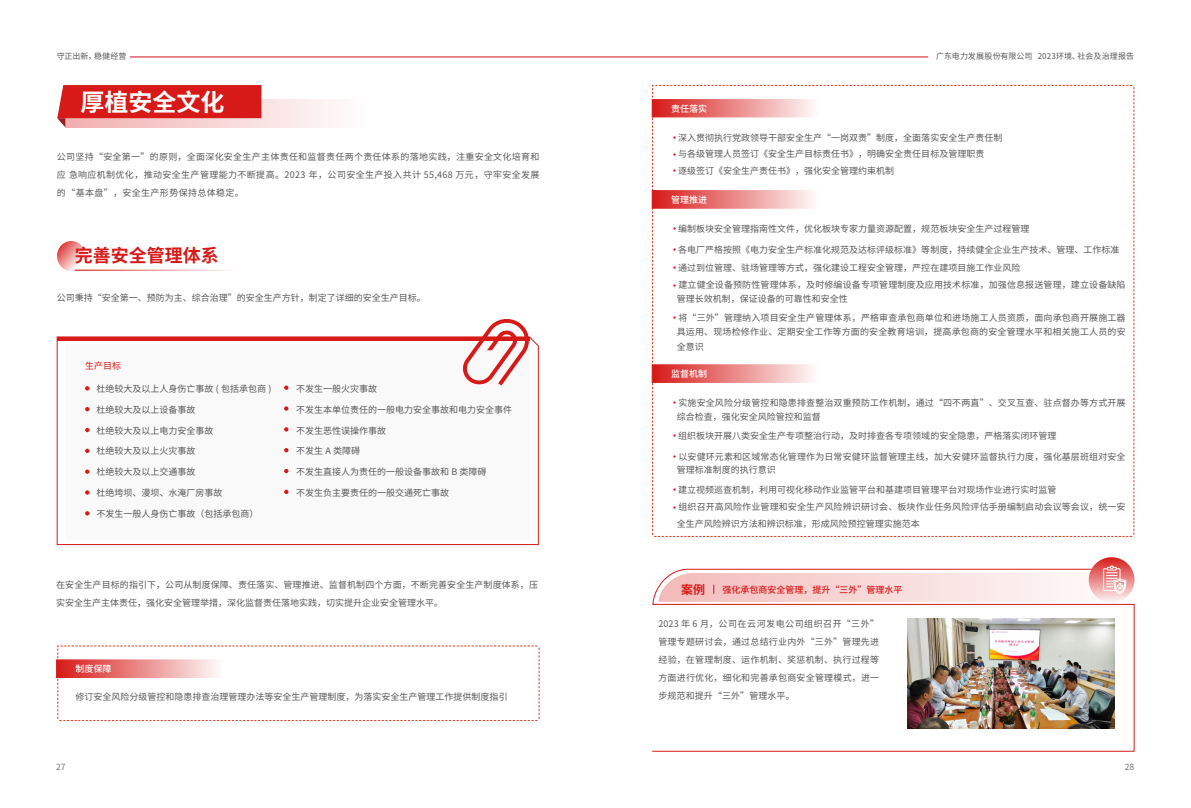
<style>
.page{position:relative;width:1191px;height:808px;background:#fff}
.page>*{position:absolute;margin:0;border:0;box-sizing:border-box;transform-origin:0 0}
.t1{font:700 24px "Source Han Sans CN";color:#fff}
.t2{font:700 18px "Source Han Sans CN";color:#d71a18}
.t3{font:700 12px "Source Han Sans CN";color:#d71a18}
.t4{font:9px/18px "Source Han Sans CN";color:#595757}
.t5{font:9px/15px "Source Han Sans CN";letter-spacing:.02em;color:#595757}
.t6{font:500 9px "Source Han Sans CN";color:#d71a18}
.t7{font:500 9px "Source Han Sans CN";color:#fff}
.t8{font:9px "Source Han Sans CN";color:#d71a18}
.t9{font:8.5px "Source Han Sans CN";color:#727171}
.t10{font:8px "Source Han Sans CN";letter-spacing:.01em;color:#595757}
.s1{font-weight:700;font-size:12px;color:#d71a18}
</style>
<div class="page">
<svg style="left:65px;top:99px;width:265px;height:29px;fill:#fbeaea"></svg>
<svg style="left:57px;top:85px;width:204px;height:42px;background:#dd4140"></svg>
<svg style="left:57px;top:241px;width:29px;height:30px"></svg>
<hr style="left:75px;top:269px;width:161px;height:2px;background:#d71a18">
<svg style="left:57px;top:339px;width:482px;height:206px"></svg>
<div style="left:66px;top:344px;width:463px;height:195px;background:#f9f9f9"></div>
<svg style="left:85px;top:407px;width:4px;height:4px"></svg>
<svg style="left:85px;top:428px;width:4px;height:4px"></svg>
<svg style="left:85px;top:449px;width:4px;height:4px"></svg>
<svg style="left:85px;top:469px;width:4px;height:5px"></svg>
<svg style="left:85px;top:490px;width:4px;height:5px"></svg>
<svg style="left:85px;top:511px;width:4px;height:4px"></svg>
<svg style="left:284px;top:406px;width:4px;height:5px"></svg>
<svg style="left:284px;top:427px;width:4px;height:5px"></svg>
<svg style="left:284px;top:448px;width:4px;height:4px"></svg>
<svg style="left:284px;top:469px;width:4px;height:4px"></svg>
<svg style="left:284px;top:490px;width:4px;height:4px"></svg>
<svg style="left:57px;top:319px;width:475px;height:71px"></svg>
<svg style="left:652px;top:85px;width:482px;height:452px"></svg>
<svg style="left:57px;top:645px;width:483px;height:76px"></svg>
<div style="left:56px;top:660px;width:167px;height:18px;background:linear-gradient(to right,#d61816,#fefcfc);border:1px solid #d71a18"></div>
<div style="left:652px;top:99px;width:166px;height:18px;background:linear-gradient(to right,#d61917,#fefafa);border:1px solid #d71a18"></div>
<div style="left:652px;top:190px;width:166px;height:18px;background:linear-gradient(to right,#d61917,#fefafa);border:1px solid #d71a18"></div>
<div style="left:652px;top:365px;width:166px;height:17px;background:linear-gradient(to right,#d61917,#fefafa);border:1px solid #d71a18"></div>
<svg style="left:652px;top:587px;width:482px;height:165px"></svg>
<img style="left:907px;top:619px;width:207px;height:110px">
<svg style="left:658px;top:557px;width:477px;height:45px"></svg>
<hr style="left:130px;top:57px;width:798px;height:1px;background:#d0121b">
<p class="t10" style="left:57px;top:52px;width:71px">守正出新，稳健经营</p>
<p class="t10" style="left:936px;top:52px;width:200px">广东电力发展股份有限公司 2023环境、社会及治理报告</p>
<h1 class="t1" style="left:81px;top:88px;width:146px">厚植安全文化</h1>
<p class="t4" style="left:57px;top:148px;width:484px;text-align:justify">公司坚持“安全第一”的原则，全面深化安全生产主体责任和监督责任两个责任体系的落地实践，注重安全文化培育和应 急响应机制优化，推动安全生产管理能力不断提高。2023 年，公司安全生产投入共计 55,468 万元，守牢安全发展的“基本盘”，安全生产形势保持总体稳定。</p>
<h2 class="t2" style="left:75px;top:245px;width:145px">完善安全管理体系</h2>
<p class="t4" style="left:57px;top:289px;width:370px">公司秉持“安全第一、预防为主、综合治理”的安全生产方针，制定了详细的安全生产目标。</p>
<p class="t8" style="left:85px;top:360px;width:37px">生产目标</p>
<p class="t4" style="left:97px;top:380px;width:176px">杜绝较大及以上人身伤亡事故 ( 包括承包商 )</p>
<p class="t4" style="left:97px;top:401px;width:100px">杜绝较大及以上设备事故</p>
<p class="t4" style="left:97px;top:421px;width:118px">杜绝较大及以上电力安全事故</p>
<p class="t4" style="left:97px;top:442px;width:100px">杜绝较大及以上火灾事故</p>
<p class="t4" style="left:97px;top:463px;width:100px">杜绝较大及以上交通事故</p>
<p class="t4" style="left:97px;top:484px;width:127px">杜绝垮坝、漫坝、水淹厂房事故</p>
<p class="t4" style="left:97px;top:505px;width:163px">不发生一般人身伤亡事故（包括承包商）</p>
<p class="t4" style="left:296px;top:380px;width:82px">不发生一般火灾事故</p>
<p class="t4" style="left:296px;top:401px;width:217px">不发生本单位责任的一般电力安全事故和电力安全事件</p>
<p class="t4" style="left:296px;top:421px;width:91px">不发生恶性误操作事故</p>
<p class="t4" style="left:296px;top:442px;width:65px">不发生 A 类障碍</p>
<p class="t4" style="left:296px;top:463px;width:192px">不发生直接人为责任的一般设备事故和 B 类障碍</p>
<p class="t4" style="left:296px;top:484px;width:154px">不发生负主要责任的一般交通死亡事故</p>
<p class="t4" style="left:56px;top:576px;width:483px">在安全生产目标的指引下，公司从制度保障、责任落实、管理推进、监督机制四个方面，不断完善安全生产制度体系，压实安全生产主体责任，强化安全管理举措，深化监督责任落地实践，切实提升企业安全管理水平。</p>
<p class="t7" style="left:75px;top:664px;width:37px">制度保障</p>
<p class="t4" style="left:75px;top:688px;width:433px">修订安全风险分级管控和隐患排查治理管理办法等安全生产管理制度，为落实安全生产管理工作提供制度指引</p>
<p class="t7" style="left:671px;top:103px;width:37px">责任落实</p>
<p class="t4" style="left:671px;top:129px;width:333px;line-height:16.8px"><span class="s1">·</span>深入贯彻执行党政领导干部安全生产“一岗双责”制度，全面落实安全生产责任制<span class="s1">·</span>与各级管理人员签订《安全生产目标责任书》，明确安全责任目标及管理职责<br><span class="s1">·</span>逐级签订《安全生产责任书》，强化安全管理约束机制</p>
<p class="t7" style="left:671px;top:194px;width:37px">管理推进</p>
<p class="t4" style="left:671px;top:220px;width:360px"><span class="s1">·</span>编制板块安全管理指南性文件，优化板块专家力量资源配置，规范板块安全生产过程管理</p>
<p class="t4" style="left:671px;top:241px;width:456px"><span class="s1">·</span>各电厂严格按照《电力安全生产标准化规范及达标评级标准》等制度，持续健全企业生产技术、管理、工作标准<span class="s1">·</span>通过到位管理、驻场管理等方式，强化建设工程安全管理，严控在建项目施工作业风险<br><span class="s1">·</span>建立健全设备预防性管理体系，及时修编设备专项管理制度及应用技术标准，加强信息报送管理，建立设备缺陷</p>
<p class="t4" style="left:671px;top:289px;width:456px;line-height:19.3px;text-indent:6px">管理长效机制，保证设备的可靠性和安全性<br><span class="s1">·</span>将“三外”管理纳入项目安全生产管理体系，严格审查承包商单位和进场施工人员资质，面向承包商开展施工器</p>
<p class="t5" style="left:677px;top:324px;width:450px">具运用、现场检修作业、定期安全工作等方面的安全教育培训，提高承包商的安全管理水平和相关施工人员的安全意识</p>
<p class="t7" style="left:671px;top:369px;width:37px">监督机制</p>
<p class="t4" style="left:677px;top:396px;width:450px;line-height:13.5px;text-indent:-6px"><span class="s1">·</span>实施安全风险分级管控和隐患排查整治双重预防工作机制，通过“四不两直”、交叉互查、驻点督办等方式开展综合检查，强化安全风险管控和监督</p>
<p class="t4" style="left:671px;top:427px;width:387px"><span class="s1">·</span>组织板块开展八类安全生产专项整治行动，及时排查各专项领域的安全隐患，严格落实闭环管理</p>
<p class="t4" style="left:677px;top:450px;width:450px;line-height:13.5px;text-indent:-6px"><span class="s1">·</span>以安健环元素和区域常态化管理作为日常安健环监督管理主线，加大安健环监督执行力度，强化基层班组对安全管理标准制度的执行意识</p>
<p class="t4" style="left:671px;top:481px;width:456px"><span class="s1">·</span>建立视频巡查机制，利用可视化移动作业监管平台和基建项目管理平台对现场作业进行实时监管<br><span class="s1">·</span>组织召开高风险作业管理和安全生产风险辨识研讨会、板块作业任务风险评估手册编制启动会议等会议，统一安</p>
<p class="t4" style="left:677px;top:515px;width:244px">全生产风险辨识方法和辨识标准，形成风险预控管理实施范本</p>
<h3 class="t3" style="left:681px;top:583px;width:25px">案例</h3>
<p class="t6" style="left:722px;top:584px;width:181px">强化承包商安全管理，提升“三外”管理水平</p>
<p class="t4" style="left:658px;top:614px;width:222px;text-align:justify">2023 年 6 月，公司在云河发电公司组织召开“三外”管理专题研讨会，通过总结行业内外“三外”管理先进经验，在管理制度、运作机制、奖惩机制、执行过程等方面进行优化，细化和完善承包商安全管理模式，进一步规范和提升“三外”管理水平。</p>
<p class="t9" style="left:56px;top:762px;width:11px">27</p>
<p class="t9" style="left:1124px;top:762px;width:11px">28</p>
</div>
